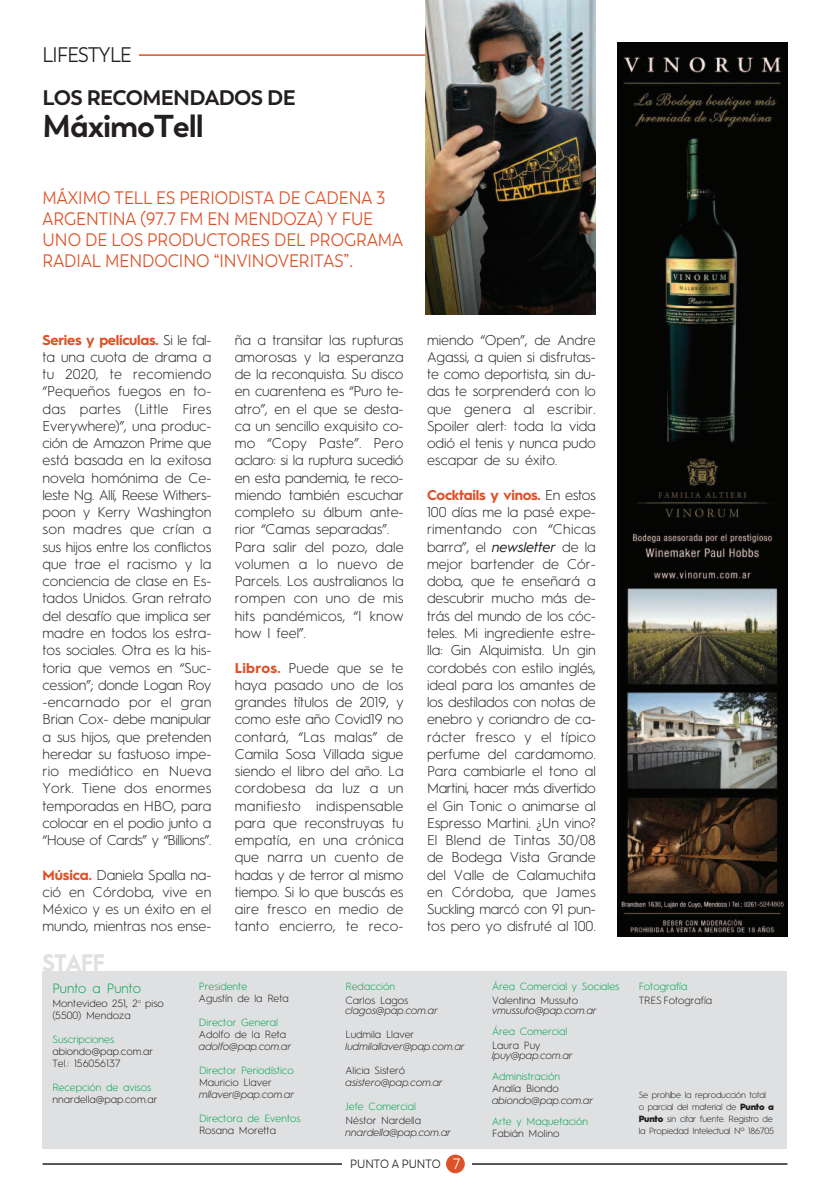
<style>
.page{position:relative;width:830px;height:1191px;background:#fff}
.page>*{position:absolute;margin:0;border:0;box-sizing:border-box;transform-origin:0 0}
.t1{font:700 31.5px "Trenda";letter-spacing:-.035em;color:#231f20}
.t2{font:700 24px "Hurme Geometric Sans 1";letter-spacing:-.03em;color:#dfe0e1;scale:.9 1}
.t3{font:700 21px "Trenda";letter-spacing:-.035em;color:#231f20}
.t4{font:21px "Trenda";letter-spacing:-.035em;color:#231f20;scale:.9 1}
.t5{font:18px/21px "Trenda";color:#dd5127;scale:.9 1}
.t6{font:300 14.25px/17.2px "Hurme Geometric Sans 1";letter-spacing:-.005em;color:#231f20;text-align:justify}
.t7{font:300 13.5px "Hurme Geometric Sans 1";color:#00a54f}
.t8{font:12px "Trenda";color:#231f20;scale:.9 1}
.t9{font:300 10.5px/12px "Hurme Geometric Sans 1";color:#231f20}
.t10{font:300 10.5px "Hurme Geometric Sans 1";color:#00a54f}
.t11{font:italic 300 10.5px "Hurme Geometric Sans 1";color:#231f20}
.t12{font:300 9px/12px "Hurme Geometric Sans 1";letter-spacing:-.03em;color:#231f20}
.s1{font-weight:700;color:#dd5127}
.s2{font-weight:400;font-style:italic}
.s3{font-size:15px;color:#fff}
.s4{font-weight:900}
</style>
<div class="page">
<img style="left:617px;top:43px;width:170px;height:893px">
<hr style="left:43px;top:1163px;width:744px;height:1px;background:#231f20">
<div style="left:341px;top:1148px;width:130px;height:30px;background:#fff"></div>
<div style="left:446px;top:1154px;width:18px;height:19px;background:#dd5127;border-radius:50%"></div>
<div style="left:43px;top:971px;width:744px;height:177px;background:#dfe0e1"></div>
<hr style="left:139px;top:54px;width:376px;height:2px;background:#dd5127">
<img style="left:425px;top:0;width:170px;height:315px">
<h3 class="t4" style="left:43px;top:47px;width:100px">LIFESTYLE</h3>
<h3 class="t3" style="left:43px;top:90px;width:254px">LOS RECOMENDADOS DE</h3>
<h1 class="t1" style="left:43px;top:114px;width:163px">MáximoTell</h1>
<p class="t5" style="left:43px;top:188px;width:402px">MÁXIMO TELL ES PERIODISTA DE CADENA 3<br>ARGENTINA (97.7 FM EN MENDOZA) Y FUE UNO DE LOS PRODUCTORES DEL PROGRAMA RADIAL MENDOCINO “INVINOVERITAS”.</p>
<p class="t6" style="left:43px;top:332px;width:170px"><span class="s1">Series y películas.</span> Si le fal&shy;ta una cuota de drama a tu 2020, te recomiendo “Pequeños fuegos en to&shy;das partes (Little Fires Everywhere)”, una produc&shy;ción de Amazon Prime que está basada en la exitosa novela homónima de Ce&shy;leste Ng. Allí, Reese Withers&shy;poon y Kerry Washington son madres que crían a sus hijos entre los conflictos que trae el racismo y la conciencia de clase en Es&shy;tados Unidos. Gran retrato del desafío que implica ser madre en todos los estra&shy;tos sociales. Otra es la his&shy;toria que vemos en “Suc&shy;cession”; donde Logan Roy -encarnado por el gran Brian Cox- debe manipular a sus hijos, que pretenden heredar su fastuoso impe&shy;rio mediático en Nueva York. Tiene dos enormes temporadas en HBO, para colocar en el podio junto a “House of Cards” y “Billions”.</p>
<p class="t6" style="left:43px;top:867px;width:170px"><span class="s1">Música.</span> Daniela Spalla na&shy;ció en Córdoba, vive en México y es un éxito en el mundo, mientras nos ense-</p>
<h2 class="t2" style="left:43px;top:954px;width:71px">STAFF</h2>
<p class="t6" style="left:235px;top:332px;width:170px;text-align:left">ña a transitar las rupturas amorosas y la esperanza de la reconquista. Su disco en cuarentena es “Puro te&shy;atro”, en el que se desta&shy;ca un sencillo exquisito co&shy;mo “Copy Paste”. Pero aclaro: si la ruptura sucedió en esta pandemia, te reco&shy;miendo también escuchar completo su álbum ante&shy;rior “Camas separadas”.<br>Para salir del pozo, dale volumen a lo nuevo de<br>Parcels. Los australianos la rompen con uno de mis hits pandémicos, “I know how I feel”.</p>
<p class="t6" style="left:235px;top:660px;width:170px"><span class="s1">Libros.</span> Puede que se te haya pasado uno de los grandes títulos de 2019, y como este año Covid19 no contará, “Las malas” de Camila Sosa Villada sigue siendo el libro del año. La cordobesa da luz a un manifiesto indispensable para que reconstruyas tu empatía, en una crónica que narra un cuento de hadas y de terror al mismo tiempo. Si lo que buscás es aire fresco en medio de tanto encierro, te reco-</p>
<p class="t6" style="left:427px;top:332px;width:170px">miendo “Open”, de Andre Agassi, a quien si disfrutas&shy;te como deportista, sin du&shy;das te sorprenderá con lo que genera al escribir.<br>Spoiler alert: toda la vida odió el tenis y nunca pudo escapar de su éxito.</p>
<p class="t6" style="left:427px;top:488px;width:170px"><span class="s1">Cocktails y vinos.</span> En estos 100 días me la pasé expe&shy;rimentando con “Chicas barra”, el <span class="s2">newsletter</span> de la mejor bartender de Cór&shy;doba, que te enseñará a descubrir mucho más de&shy;trás del mundo de los cóc&shy;teles. Mi ingrediente estre&shy;lla: Gin Alquimista. Un gin cordobés con estilo inglés, ideal para los amantes de los destilados con notas de enebro y coriandro de ca&shy;rácter fresco y el típico perfume del cardamomo.<br>Para cambiarle el tono al Martini, hacer más divertido el Gin Tonic o animarse al Espresso Martini. ¿Un vino?<br>El Blend de Tintas 30/08 de Bodega Vista Grande del Valle de Calamuchita en Córdoba, que James Suckling marcó con 91 pun&shy;tos pero yo disfruté al 100.</p>
<p class="t7" style="left:52px;top:983px;width:90px">Punto a Punto</p>
<p class="t9" style="left:52px;top:998px;width:113px">Montevideo 251, 2<sup>o</sup> piso (5500) Mendoza</p>
<p class="t10" style="left:52px;top:1035px;width:63px">Suscripciones</p>
<p class="t9" style="left:52px;top:1046px;width:102px">abiondo@pap.com.ar<br>Tel.: 156056137</p>
<p class="t10" style="left:52px;top:1083px;width:100px">Recepción de avisos</p>
<p class="t9" style="left:52px;top:1094px;width:106px">nnardella@pap.com.ar</p>
<p class="t10" style="left:199px;top:983px;width:50px">Presidente</p>
<p class="t9" style="left:199px;top:993px;width:91px">Agustín de la Reta</p>
<p class="t10" style="left:199px;top:1019px;width:80px">Director General</p>
<p class="t9" style="left:199px;top:1029px;width:89px">Adolfo de la Reta</p>
<p class="t11" style="left:199px;top:1043px;width:94px">adolfo@pap.com.ar</p>
<p class="t10" style="left:199px;top:1067px;width:96px">Director Periodístico</p>
<p class="t9" style="left:199px;top:1077px;width:74px">Mauricio Llaver</p>
<p class="t11" style="left:199px;top:1091px;width:97px">mllaver@pap.com.ar</p>
<p class="t10" style="left:199px;top:1115px;width:103px">Directora de Eventos</p>
<p class="t9" style="left:199px;top:1125px;width:78px">Rosana Moretta</p>
<p class="t10" style="left:345px;top:983px;width:51px">Redacción</p>
<p class="t9" style="left:345px;top:995px;width:64px">Carlos Lagos</p>
<p class="t11" style="left:345px;top:1007px;width:94px">clagos@pap.com.ar</p>
<p class="t9" style="left:345px;top:1029px;width:70px">Ludmila Llaver</p>
<p class="t11" style="left:345px;top:1043px;width:121px">ludmilallaver@pap.com.ar</p>
<p class="t9" style="left:345px;top:1065px;width:61px">Alicia Sisteró</p>
<p class="t11" style="left:345px;top:1079px;width:99px">asistero@pap.com.ar</p>
<p class="t10" style="left:345px;top:1103px;width:72px">Jefe Comercial</p>
<p class="t9" style="left:345px;top:1115px;width:77px">Néstor Nardella</p>
<p class="t11" style="left:345px;top:1128px;width:107px">nnardella@pap.com.ar</p>
<p class="t8" style="left:350px;top:1158px;width:123px">PUNTO A PUNTO <span class="s3">7</span></p>
<p class="t10" style="left:492px;top:983px;width:129px">Área Comercial y Sociales</p>
<p class="t9" style="left:492px;top:995px;width:87px">Valentina Mussuto</p>
<p class="t11" style="left:492px;top:1007px;width:106px">vmussuto@pap.com.ar</p>
<p class="t10" style="left:492px;top:1028px;width:76px">Área Comercial</p>
<p class="t9" style="left:492px;top:1040px;width:50px">Laura Puy</p>
<p class="t11" style="left:492px;top:1052px;width:82px">lpuy@pap.com.ar</p>
<p class="t10" style="left:492px;top:1073px;width:69px">Administración</p>
<p class="t9" style="left:492px;top:1083px;width:68px">Analía Biondo</p>
<p class="t11" style="left:492px;top:1097px;width:103px">abiondo@pap.com.ar</p>
<p class="t10" style="left:492px;top:1118px;width:97px">Arte y Maquetación</p>
<p class="t9" style="left:492px;top:1128px;width:69px">Fabián Molino</p>
<p class="t10" style="left:638px;top:983px;width:50px">Fotografía</p>
<p class="t9" style="left:638px;top:995px;width:75px">TRES Fotografía</p>
<p class="t12" style="left:638px;top:1090px;width:137px">Se prohíbe la reproducción total<br>o parcial del material de <span class="s4">Punto a Punto</span> sin citar fuente. Registro de la Propiedad Intelectual Nº 186705</p>
</div>
